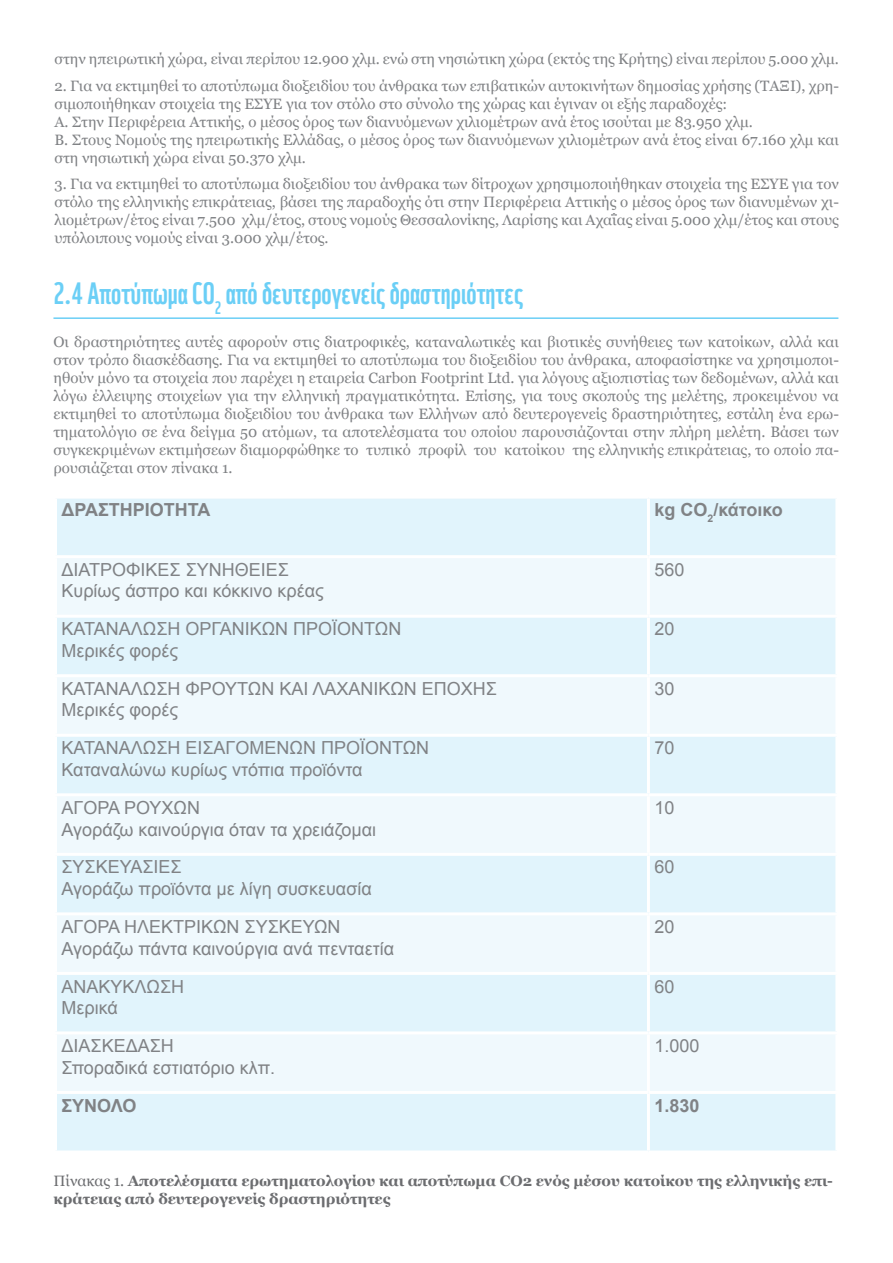
<style>
.page{position:relative;width:893px;height:1263px;background:#fff}
.page>*{position:absolute;margin:0;border:0;box-sizing:border-box;transform-origin:0 0}
.t1{font:30px "WWF";color:#6bcff6}
.t2{font:18px "Arial";color:#808285}
.t3{font:700 18px "Arial";color:#808285}
.t4{font:15px/18px "Georgia";color:#808285;text-align:justify}
.t5{font:700 15px/18px "Georgia";color:#6c6d70}
.s1{font-weight:400}
</style>
<div class="page">
<hr style="left:53px;top:317px;width:785px;height:2px;background:#6bcff6">
<div style="left:57px;top:499px;width:778px;height:651px;background:#e1f4fc"></div>
<svg style="left:57px;top:558px;width:778px;height:533px;fill:#f0f9fd"></svg>
<hr style="left:647px;top:499px;width:3px;height:56px;background:#fff">
<hr style="left:54px;top:555px;width:594px;height:3px;background:#fff">
<hr style="left:648px;top:555px;width:190px;height:3px;background:#fff">
<hr style="left:647px;top:558px;width:3px;height:57px;background:#fff">
<hr style="left:54px;top:615px;width:594px;height:3px;background:#fff">
<hr style="left:648px;top:615px;width:190px;height:3px;background:#fff">
<hr style="left:647px;top:618px;width:3px;height:56px;background:#fff">
<hr style="left:54px;top:674px;width:594px;height:3px;background:#fff">
<hr style="left:648px;top:674px;width:190px;height:3px;background:#fff">
<hr style="left:647px;top:677px;width:3px;height:57px;background:#fff">
<hr style="left:54px;top:734px;width:594px;height:3px;background:#fff">
<hr style="left:648px;top:734px;width:190px;height:3px;background:#fff">
<hr style="left:647px;top:737px;width:3px;height:56px;background:#fff">
<hr style="left:54px;top:793px;width:594px;height:3px;background:#fff">
<hr style="left:648px;top:793px;width:190px;height:3px;background:#fff">
<hr style="left:647px;top:796px;width:3px;height:57px;background:#fff">
<hr style="left:54px;top:853px;width:594px;height:3px;background:#fff">
<hr style="left:648px;top:853px;width:190px;height:3px;background:#fff">
<hr style="left:647px;top:856px;width:3px;height:56px;background:#fff">
<hr style="left:54px;top:912px;width:594px;height:3px;background:#fff">
<hr style="left:648px;top:912px;width:190px;height:3px;background:#fff">
<hr style="left:647px;top:915px;width:3px;height:57px;background:#fff">
<hr style="left:54px;top:972px;width:594px;height:3px;background:#fff">
<hr style="left:648px;top:972px;width:190px;height:3px;background:#fff">
<hr style="left:647px;top:975px;width:3px;height:56px;background:#fff">
<hr style="left:54px;top:1031px;width:594px;height:3px;background:#fff">
<hr style="left:648px;top:1031px;width:190px;height:3px;background:#fff">
<hr style="left:647px;top:1034px;width:3px;height:57px;background:#fff">
<hr style="left:54px;top:1091px;width:594px;height:3px;background:#fff">
<hr style="left:648px;top:1091px;width:190px;height:3px;background:#fff">
<hr style="left:647px;top:1094px;width:3px;height:56px;background:#fff">
<p class="t4" style="left:54px;top:50px;width:786px">στην ηπειρωτική χώρα, είναι περίπου 12.900 χλμ. ενώ στη νησιώτικη χώρα (εκτός της Κρήτης) είναι περίπου 5.000 χλμ.</p>
<p class="t4" style="left:54px;top:77px;width:786px">2. Για να εκτιμηθεί το αποτύπωμα διοξειδίου του άνθρακα των επιβατικών αυτοκινήτων δημοσίας χρήσης (ΤΑΞΙ), χρη&shy;σιμοποιήθηκαν στοιχεία της ΕΣΥΕ για τον στόλο στο σύνολο της χώρας και έγιναν οι εξής παραδοχές:</p>
<p class="t4" style="left:54px;top:113px;width:700px">Α. Στην Περιφέρεια Αττικής, ο μέσος όρος των διανυόμενων χιλιομέτρων ανά έτος ισούται με 83.950 χλμ.</p>
<p class="t4" style="left:54px;top:131px;width:786px">Β. Στους Νομούς της ηπειρωτικής Ελλάδας, ο μέσος όρος των διανυόμενων χιλιομέτρων ανά έτος είναι 67.160 χλμ και στη νησιωτική χώρα είναι 50.370 χλμ.</p>
<p class="t4" style="left:54px;top:175px;width:786px">3. Για να εκτιμηθεί το αποτύπωμα διοξειδίου του άνθρακα των δίτροχων χρησιμοποιήθηκαν στοιχεία της ΕΣΥΕ για τον στόλο της ελληνικής επικράτειας, βάσει της παραδοχής ότι στην Περιφέρεια Αττικής ο μέσος όρος των διανυμένων χι&shy;λιομέτρων/έτος είναι 7.500 χλμ/έτος, στους νομούς Θεσσαλονίκης, Λαρίσης και Αχαΐας είναι 5.000 χλμ/έτος και στους υπόλοιπους νομούς είναι 3.000 χλμ/έτος.</p>
<p class="t1" style="left:53px;top:270px;width:471px">2.4 Αποτύπωμα CO<sub>2</sub> από δευτερογενείς δραστηριότητες</p>
<p class="t4" style="left:53px;top:333px;width:787px">Οι δραστηριότητες αυτές αφορούν στις διατροφικές, καταναλωτικές και βιοτικές συνήθειες των κατοίκων, αλλά και στον τρόπο διασκέδασης. Για να εκτιμηθεί το αποτύπωμα του διοξειδίου του άνθρακα, αποφασίστηκε να χρησιμοποι&shy;ηθούν μόνο τα στοιχεία που παρέχει η εταιρεία Carbon Footprint Ltd. για λόγους αξιοπιστίας των δεδομένων, αλλά και λόγω έλλειψης στοιχείων για την ελληνική πραγματικότητα. Επίσης, για τους σκοπούς της μελέτης, προκειμένου να εκτιμηθεί το αποτύπωμα διοξειδίου του άνθρακα των Ελλήνων από δευτερογενείς δραστηριότητες, εστάλη ένα ερω&shy;τηματολόγιο σε ένα δείγμα 50 ατόμων, τα αποτελέσματα του οποίου παρουσιάζονται στην πλήρη μελέτη. Βάσει των συγκεκριμένων εκτιμήσεων διαμορφώθηκε το τυπικό προφίλ του κατοίκου της ελληνικής επικράτειας, το οποίο πα&shy;ρουσιάζεται στον πίνακα 1.</p>
<p class="t3" style="left:62px;top:498px;width:151px">ΔΡΑΣΤΗΡΙΟΤΗΤΑ</p>
<p class="t3" style="left:654px;top:498px;width:130px">kg CO<sub>2</sub>/κάτοικο</p>
<p class="t2" style="left:62px;top:558px;width:229px">ΔΙΑΤΡΟΦΙΚΕΣ ΣΥΝΗΘΕΙΕΣ</p>
<p class="t2" style="left:62px;top:579px;width:264px">Κυρίως άσπρο και κόκκινο κρέας</p>
<p class="t2" style="left:654px;top:558px;width:32px">560</p>
<p class="t2" style="left:62px;top:617px;width:341px">ΚΑΤΑΝΑΛΩΣΗ ΟΡΓΑΝΙΚΩΝ ΠΡΟΪΟΝΤΩΝ</p>
<p class="t2" style="left:62px;top:639px;width:118px">Μερικές φορές</p>
<p class="t2" style="left:654px;top:617px;width:22px">20</p>
<p class="t2" style="left:62px;top:677px;width:437px">ΚΑΤΑΝΑΛΩΣΗ ΦΡΟΥΤΩΝ ΚΑΙ ΛΑΧΑΝΙΚΩΝ ΕΠΟΧΗΣ</p>
<p class="t2" style="left:62px;top:698px;width:118px">Μερικές φορές</p>
<p class="t2" style="left:654px;top:677px;width:22px">30</p>
<p class="t2" style="left:62px;top:736px;width:369px">ΚΑΤΑΝΑΛΩΣΗ ΕΙΣΑΓΟΜΕΝΩΝ ΠΡΟΪΟΝΤΩΝ</p>
<p class="t2" style="left:62px;top:758px;width:303px">Καταναλώνω κυρίως ντόπια προϊόντα</p>
<p class="t2" style="left:654px;top:736px;width:22px">70</p>
<p class="t2" style="left:62px;top:796px;width:140px">ΑΓΟΡΑ ΡΟΥΧΩΝ</p>
<p class="t2" style="left:62px;top:817px;width:316px">Αγοράζω καινούργια όταν τα χρειάζομαι</p>
<p class="t2" style="left:654px;top:796px;width:22px">10</p>
<p class="t2" style="left:62px;top:855px;width:122px">ΣΥΣΚΕΥΑΣΙΕΣ</p>
<p class="t2" style="left:62px;top:877px;width:312px">Αγοράζω προϊόντα με λίγη συσκευασία</p>
<p class="t2" style="left:654px;top:855px;width:22px">60</p>
<p class="t2" style="left:62px;top:915px;width:280px">ΑΓΟΡΑ ΗΛΕΚΤΡΙΚΩΝ ΣΥΣΚΕΥΩΝ</p>
<p class="t2" style="left:62px;top:936px;width:334px">Αγοράζω πάντα καινούργια ανά πενταετία</p>
<p class="t2" style="left:654px;top:915px;width:22px">20</p>
<p class="t2" style="left:62px;top:974px;width:124px">ΑΝΑΚΥΚΛΩΣΗ</p>
<p class="t2" style="left:62px;top:996px;width:58px">Μερικά</p>
<p class="t2" style="left:654px;top:974px;width:22px">60</p>
<p class="t2" style="left:62px;top:1034px;width:114px">ΔΙΑΣΚΕΔΑΣΗ</p>
<p class="t2" style="left:62px;top:1055px;width:215px">Σποραδικά εστιατόριο κλπ.</p>
<p class="t2" style="left:654px;top:1034px;width:47px">1.000</p>
<p class="t3" style="left:62px;top:1093px;width:76px">ΣΥΝΟΛΟ</p>
<p class="t3" style="left:654px;top:1093px;width:47px">1.830</p>
<p class="t5" style="left:53px;top:1172px;width:781px"><span class="s1">Πίνακας 1.</span> Αποτελέσματα ερωτηματολογίου και αποτύπωμα CO2 ενός μέσου κατοίκου της ελληνικής επι&shy;κράτειας από δευτερογενείς δραστηριότητες</p>
</div>
